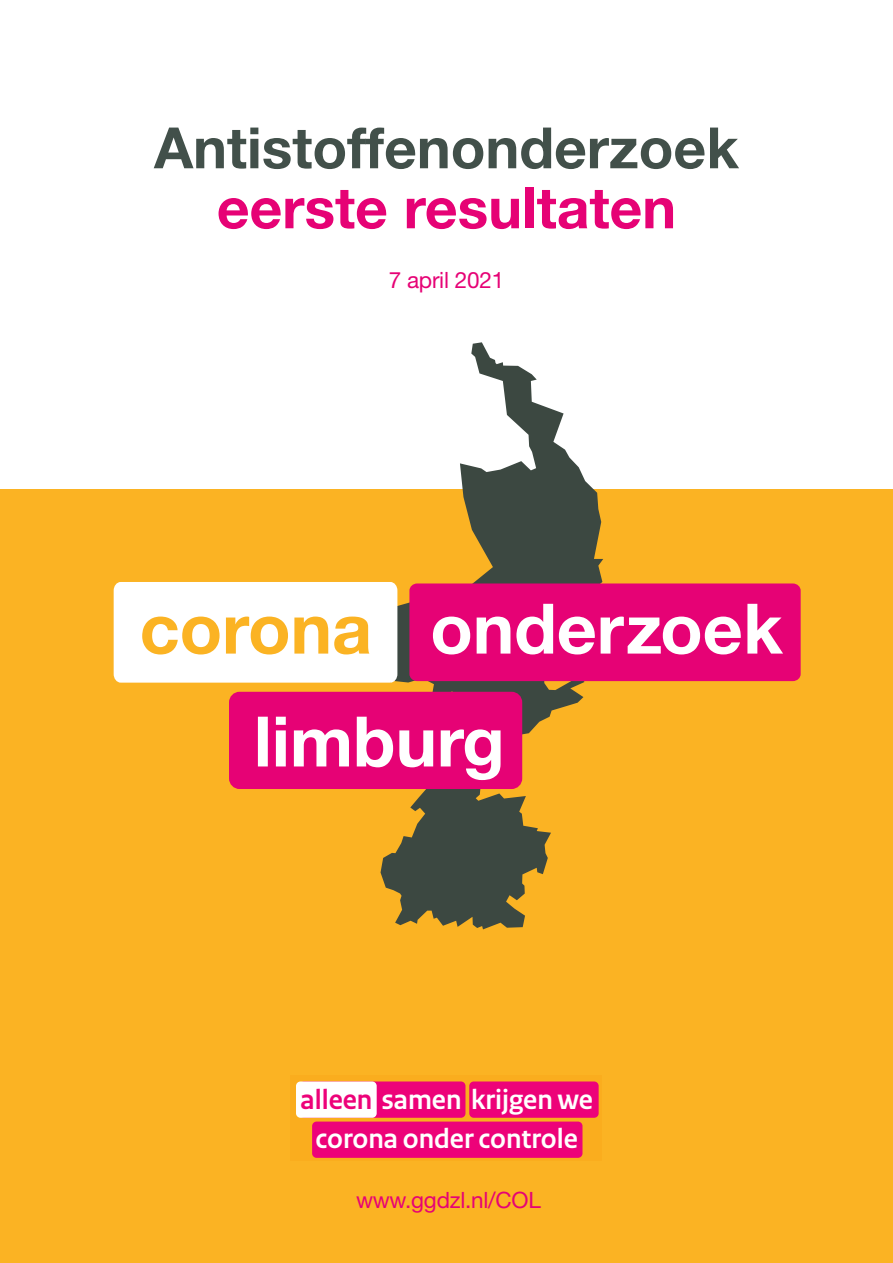
<style>
.page{position:relative;width:893px;height:1263px;background:#fff}
.page>*{position:absolute;margin:0;border:0;box-sizing:border-box;transform-origin:0 0}
.t1{font:700 57px "Helvetica Neue LT Std";color:#42504a}
.t2{font:700 57px "Helvetica Neue LT Std";color:#e60275}
.t3{font:700 28.95px/38.7px "Rijksoverheid Sans Heading";color:#fff;text-align:center}
.t4{font:22.5px "Helvetica Neue LT Std";letter-spacing:-.01em;color:#e60275}
.s1{color:#ed0279}
</style>
<div class="page">
<div style="left:0;top:490px;width:893px;height:773px;background:#fbb323"></div>
<div style="left:300px;top:1081px;width:165px;height:37px;background:#ed0279;border-radius:4px"></div>
<div style="left:469px;top:1081px;width:130px;height:37px;background:#ed0279;border-radius:4px"></div>
<div style="left:312px;top:1121px;width:270px;height:37px;background:#ed0279;border-radius:4px"></div>
<div style="left:296px;top:1081px;width:81px;height:37px;background:#fff;border-radius:4px"></div>
<svg style="left:353px;top:342px;width:250px;height:587px"></svg>
<div style="left:231px;top:694px;width:289px;height:93px;background:#e60275;border-radius:9px"></div>
<div style="left:229px;top:692px;width:293px;height:97px;border:4px solid #e60275;border-radius:9px"></div>
<div style="left:409px;top:583px;width:392px;height:98px;background:#e60275;border-radius:7px"></div>
<svg style="left:113px;top:580px;width:286px;height:104px"></svg>
<svg style="left:258px;top:717px;width:243px;height:63px"></svg>
<svg style="left:433px;top:604px;width:350px;height:50px"></svg>
<p class="t1" style="left:154px;top:113px;width:586px">Antistoffenonderzoek</p>
<p class="t2" style="left:217px;top:173px;width:461px">eerste resultaten</p>
<p class="t4" style="left:389px;top:267px;width:117px">7 april 2021</p>
<p class="t3" style="left:301px;top:1081px;width:294px"><span class="s1">alleen</span> samen krijgen we corona onder controle</p>
<p class="t4" style="left:356px;top:1186px;width:186px">www.ggdzl.nl/COL</p>
</div>
